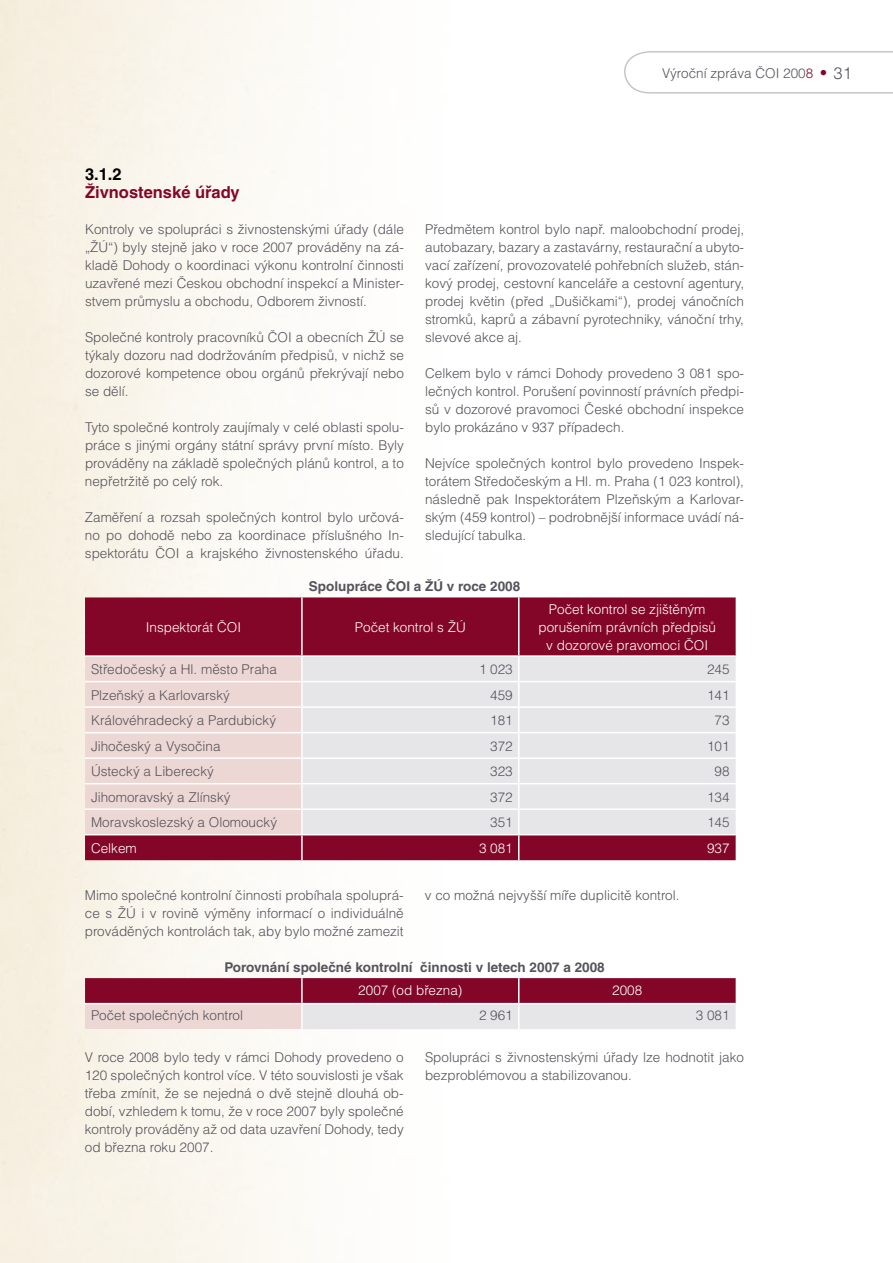
<style>
.page{position:relative;width:893px;height:1263px;background:#fff}
.page>*{position:absolute;margin:0;border:0;box-sizing:border-box;transform-origin:0 0}
.t1{font:700 16.5px "Helvetica CE";color:#830628}
.t2{font:700 16.5px "Helvetica CE";color:#000}
.t3{font:300 13.5px/18px "Helvetica CE";color:#55535b;text-align:justify}
.t4{font:300 13.5px/18px "Helvetica CE";color:#fff;text-align:center}
.t5{font:700 13.5px "Helvetica CE";color:#55535b}
.s1{color:#830628}
.s2{font-size:15px;color:#830628}
.s3{font-size:16.5px}
</style>
<div class="page">
<svg style="left:85px;top:978px;width:651px;height:51px;background:#b87889"></svg>
<div style="left:85px;top:597px;width:651px;height:263px;background:#830628"></div>
<div style="left:85px;top:657px;width:216px;height:177px;background:#edd7d4"></div>
<div style="left:303px;top:657px;width:433px;height:177px;background:#e6e6e9"></div>
<hr style="left:301px;top:597px;width:2px;height:58px;background:#fff">
<hr style="left:518px;top:597px;width:1px;height:58px;background:#fff">
<hr style="left:301px;top:835px;width:2px;height:25px;background:#fff">
<hr style="left:85px;top:655px;width:217px;height:2px;background:#fff">
<hr style="left:302px;top:655px;width:217px;height:2px;background:#fff">
<hr style="left:301px;top:657px;width:2px;height:24px;background:#fff">
<hr style="left:519px;top:655px;width:217px;height:2px;background:#fff">
<hr style="left:85px;top:681px;width:217px;height:1px;background:#fff">
<hr style="left:302px;top:681px;width:217px;height:1px;background:#fff">
<hr style="left:301px;top:682px;width:2px;height:24px;background:#fff">
<hr style="left:519px;top:681px;width:217px;height:1px;background:#fff">
<hr style="left:85px;top:706px;width:217px;height:2px;background:#fff">
<hr style="left:302px;top:706px;width:217px;height:2px;background:#fff">
<hr style="left:301px;top:708px;width:2px;height:24px;background:#fff">
<hr style="left:519px;top:706px;width:217px;height:2px;background:#fff">
<hr style="left:85px;top:732px;width:217px;height:1px;background:#fff">
<hr style="left:302px;top:732px;width:217px;height:1px;background:#fff">
<hr style="left:301px;top:733px;width:2px;height:24px;background:#fff">
<hr style="left:519px;top:732px;width:217px;height:1px;background:#fff">
<hr style="left:85px;top:757px;width:217px;height:2px;background:#fff">
<hr style="left:302px;top:757px;width:217px;height:2px;background:#fff">
<hr style="left:301px;top:759px;width:2px;height:24px;background:#fff">
<hr style="left:519px;top:757px;width:217px;height:2px;background:#fff">
<hr style="left:85px;top:783px;width:217px;height:1px;background:#fff">
<hr style="left:302px;top:783px;width:217px;height:1px;background:#fff">
<hr style="left:301px;top:784px;width:2px;height:24px;background:#fff">
<hr style="left:519px;top:783px;width:217px;height:1px;background:#fff">
<hr style="left:85px;top:808px;width:217px;height:2px;background:#fff">
<hr style="left:302px;top:808px;width:217px;height:2px;background:#fff">
<hr style="left:301px;top:810px;width:2px;height:24px;background:#fff">
<hr style="left:519px;top:808px;width:217px;height:2px;background:#fff">
<svg style="left:518px;top:657px;width:1px;height:203px"></svg>
<hr style="left:85px;top:834px;width:217px;height:1px;background:#fff">
<hr style="left:302px;top:834px;width:217px;height:1px;background:#fff">
<hr style="left:519px;top:834px;width:217px;height:1px;background:#fff">
<svg style="left:624px;top:51px;width:269px;height:43px"></svg>
<p class="t3" style="left:662px;top:64px;width:191px">Výroční zpráva ČOI 200<span class="s1">8</span> <span class="s2">•</span> <span class="s3">31</span></p>
<p class="t2" style="left:85px;top:165px;width:38px">3.1.2</p>
<p class="t1" style="left:85px;top:183px;width:156px">Živnostenské úřady</p>
<p class="t3" style="left:85px;top:220px;width:320px">Kontroly ve spolupráci s živnostenskými úřady (dále „ŽÚ“) byly stejně jako v roce 2007 prováděny na zá&shy;kladě Dohody o koordinaci výkonu kontrolní činnosti uzavřené mezi Českou obchodní inspekcí a Minister&shy;stvem průmyslu a obchodu, Odborem živností.</p>
<p class="t3" style="left:85px;top:328px;width:320px">Společné kontroly pracovníků ČOI a obecních ŽÚ se týkaly dozoru nad dodržováním předpisů, v nichž se dozorové kompetence obou orgánů překrývají nebo se dělí.</p>
<p class="t3" style="left:85px;top:418px;width:320px">Tyto společné kontroly zaujímaly v celé oblasti spolu&shy;práce s jinými orgány státní správy první místo. Byly prováděny na základě společných plánů kontrol, a to nepřetržitě po celý rok.</p>
<p class="t3" style="left:85px;top:508px;width:320px">Zaměření a rozsah společných kontrol bylo určová&shy;no po dohodě nebo za koordinace příslušného In&shy;spektorátu ČOI a krajského živnostenského úřadu.</p>
<p class="t3" style="left:425px;top:220px;width:320px">Předmětem kontrol bylo např. maloobchodní prodej, autobazary, bazary a zastavárny, restaurační a ubyto&shy;vací zařízení, provozovatelé pohřebních služeb, stán&shy;kový prodej, cestovní kanceláře a cestovní agentury, prodej květin (před „Dušičkami“), prodej vánočních stromků, kaprů a zábavní pyrotechniky, vánoční trhy, slevové akce aj.</p>
<p class="t3" style="left:425px;top:364px;width:320px">Celkem bylo v rámci Dohody provedeno 3 081 spo&shy;lečných kontrol. Porušení povinností právních předpi&shy;sů v dozorové pravomoci České obchodní inspekce bylo prokázáno v 937 případech.</p>
<p class="t3" style="left:425px;top:454px;width:320px">Nejvíce společných kontrol bylo provedeno Inspek&shy;torátem Středočeským a Hl. m. Praha (1 023 kontrol), následně pak Inspektorátem Plzeňským a Karlovar&shy;ským (459 kontrol) – podrobnější informace uvádí ná&shy;sledující tabulka.</p>
<p class="t5" style="left:309px;top:579px;width:213px">Spolupráce ČOI a ŽÚ v roce 2008</p>
<p class="t4" style="left:146px;top:618px;width:97px">Inspektorát ČOI</p>
<p class="t4" style="left:355px;top:618px;width:112px">Počet kontrol s ŽÚ</p>
<p class="t4" style="left:538px;top:600px;width:179px">Počet kontrol se zjištěným porušením právních předpisů v dozorové pravomoci ČOI</p>
<p class="t3" style="left:91px;top:660px;width:187px">Středočeský a Hl. město Praha</p>
<p class="t3" style="left:479px;top:660px;width:35px">1 023</p>
<p class="t3" style="left:707px;top:660px;width:24px">245</p>
<p class="t3" style="left:91px;top:686px;width:140px">Plzeňský a Karlovarský</p>
<p class="t3" style="left:490px;top:686px;width:24px">459</p>
<p class="t3" style="left:707px;top:686px;width:24px">141</p>
<p class="t3" style="left:91px;top:711px;width:187px">Královéhradecký a Pardubický</p>
<p class="t3" style="left:490px;top:711px;width:24px">181</p>
<p class="t3" style="left:715px;top:711px;width:17px">73</p>
<p class="t3" style="left:91px;top:737px;width:131px">J ihočeský a Vysočina</p>
<p class="t3" style="left:490px;top:737px;width:24px">372</p>
<p class="t3" style="left:707px;top:737px;width:24px">101</p>
<p class="t3" style="left:91px;top:762px;width:124px">Ústecký a Liberecký</p>
<p class="t3" style="left:490px;top:762px;width:24px">323</p>
<p class="t3" style="left:715px;top:762px;width:17px">98</p>
<p class="t3" style="left:91px;top:788px;width:141px">J ihomoravský a Zlínský</p>
<p class="t3" style="left:490px;top:788px;width:24px">372</p>
<p class="t3" style="left:707px;top:788px;width:24px">134</p>
<p class="t3" style="left:91px;top:813px;width:188px">Moravskoslezský a Olomoucký</p>
<p class="t3" style="left:490px;top:813px;width:24px">351</p>
<p class="t3" style="left:707px;top:813px;width:24px">145</p>
<p class="t4" style="left:91px;top:839px;width:47px">Celkem</p>
<p class="t4" style="left:479px;top:839px;width:35px">3 081</p>
<p class="t4" style="left:707px;top:839px;width:24px">937</p>
<p class="t3" style="left:85px;top:886px;width:320px">Mimo společné kontrolní činnosti probíhala spoluprá&shy;ce s ŽÚ i v rovině výměny informací o individuálně prováděných kontrolách tak, aby bylo možné zamezit</p>
<p class="t3" style="left:425px;top:886px;width:256px">v co možná nejvyšší míře duplicitě kontrol.</p>
<p class="t5" style="left:224px;top:959px;width:382px">Porovnání společné kontrolní činnosti v letech 2007 a 2008</p>
<p class="t4" style="left:358px;top:981px;width:106px">2007 (od března)</p>
<p class="t4" style="left:612px;top:981px;width:32px">2008</p>
<p class="t3" style="left:91px;top:1006px;width:154px">Počet společných kontrol</p>
<p class="t3" style="left:479px;top:1006px;width:35px">2 961</p>
<p class="t3" style="left:696px;top:1006px;width:35px">3 081</p>
<p class="t3" style="left:85px;top:1048px;width:320px">V roce 2008 bylo tedy v rámci Dohody provedeno o 120 společných kontrol více. V této souvislosti je však třeba zmínit, že se nejedná o dvě stejně dlouhá ob&shy;dobí, vzhledem k tomu, že v roce 2007 byly společné kontroly prováděny až od data uzavření Dohody, tedy od března roku 2007.</p>
<p class="t3" style="left:425px;top:1048px;width:320px">Spolupráci s živnostenskými úřady lze hodnotit jako bezproblémovou a stabilizovanou.</p>
</div>
